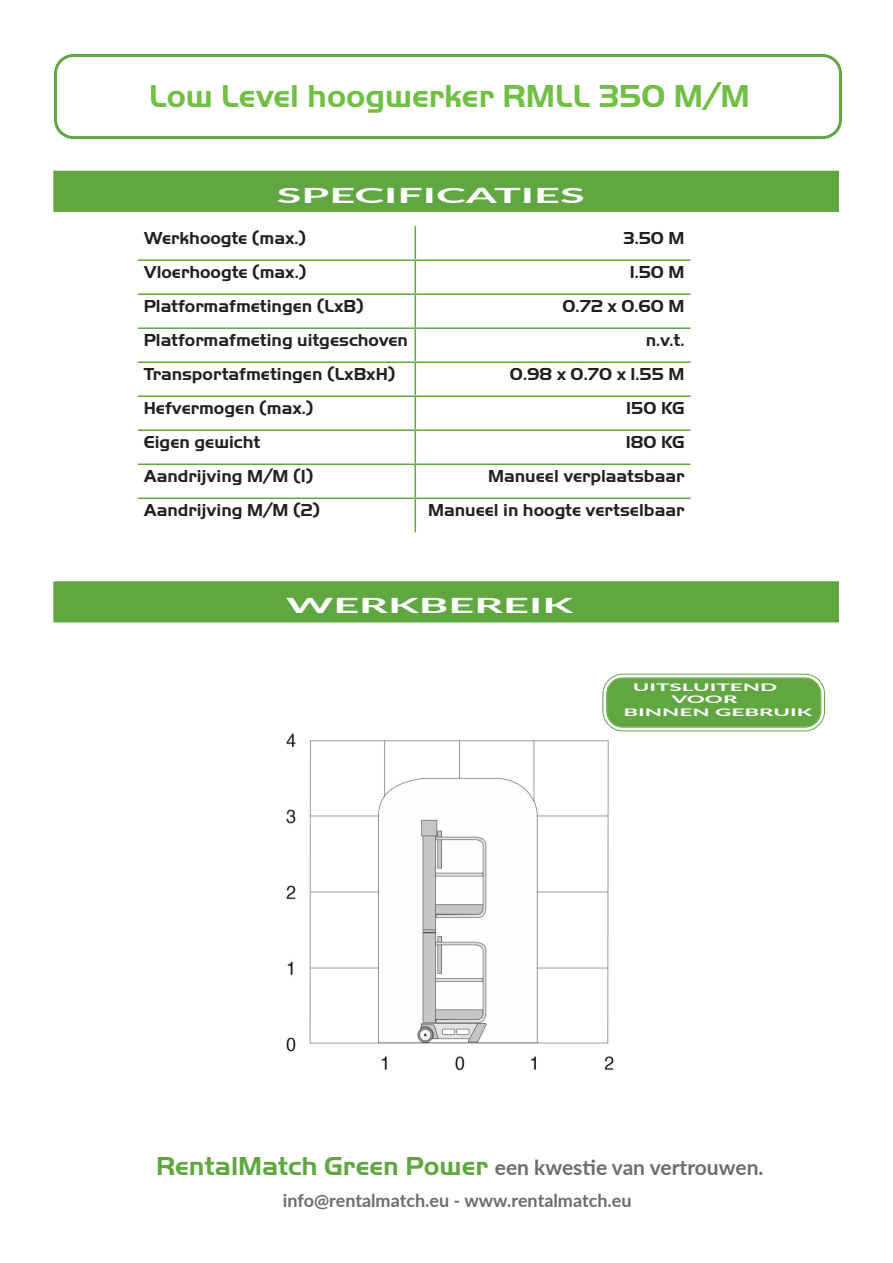
<style>
.page{position:relative;width:893px;height:1263px;background:#fff}
.page>*{position:absolute;margin:0;border:0;box-sizing:border-box;transform-origin:0 0}
.Pull_Text_-_Align_Le{font:700 33px "Handel Got D";color:#71bf44}
.Body_Text_-_Align_Le{font:700 21px "Lato";color:#6c6d70}
.t1{font:700 21px "Lato";color:#fff;scale:2.14 1}
.t2{font:700 18px "Handel Got D";color:#231f20}
.Body_Text_-_Align_Le-2{font:700 18px "Lato";color:#6c6d70}
.t3{font:700 10.5px "Lato";color:#fff;scale:2.14 1}
.s1{font-family:"Handel Got D";font-size:27px;color:#60a742}
</style>
<div class="page">
<div style="left:54px;top:54px;width:788px;height:85px;border:3px solid #60a742;border-radius:18px"></div>
<div style="left:53px;top:581px;width:786px;height:41px;background:#60a742;border:2px solid #60a742"></div>
<div style="left:53px;top:171px;width:786px;height:41px;background:#60a742"></div>
<svg style="left:138px;top:226px;width:552px;height:306px"></svg>
<hr style="left:415px;top:226px;width:1px;height:33px;background:#60a742">
<hr style="left:138px;top:259px;width:277px;height:2px;background:#60a742">
<hr style="left:415px;top:259px;width:275px;height:2px;background:#60a742">
<hr style="left:415px;top:261px;width:1px;height:32px;background:#60a742">
<hr style="left:138px;top:293px;width:277px;height:2px;background:#60a742">
<hr style="left:415px;top:293px;width:275px;height:2px;background:#60a742">
<hr style="left:415px;top:295px;width:1px;height:32px;background:#60a742">
<hr style="left:138px;top:327px;width:277px;height:2px;background:#60a742">
<hr style="left:415px;top:327px;width:275px;height:2px;background:#60a742">
<hr style="left:415px;top:329px;width:1px;height:32px;background:#60a742">
<hr style="left:138px;top:361px;width:277px;height:2px;background:#60a742">
<hr style="left:415px;top:361px;width:275px;height:2px;background:#60a742">
<hr style="left:415px;top:363px;width:1px;height:32px;background:#60a742">
<hr style="left:138px;top:395px;width:277px;height:2px;background:#60a742">
<hr style="left:415px;top:395px;width:275px;height:2px;background:#60a742">
<hr style="left:415px;top:397px;width:1px;height:32px;background:#60a742">
<hr style="left:138px;top:429px;width:277px;height:2px;background:#60a742">
<hr style="left:415px;top:429px;width:275px;height:2px;background:#60a742">
<hr style="left:415px;top:431px;width:1px;height:32px;background:#60a742">
<hr style="left:138px;top:463px;width:277px;height:2px;background:#60a742">
<hr style="left:415px;top:463px;width:275px;height:2px;background:#60a742">
<hr style="left:415px;top:465px;width:1px;height:32px;background:#60a742">
<hr style="left:138px;top:497px;width:277px;height:2px;background:#60a742">
<hr style="left:415px;top:497px;width:275px;height:2px;background:#60a742">
<hr style="left:415px;top:499px;width:1px;height:33px;background:#60a742">
<img style="left:286px;top:712px;width:347px;height:359px">
<div style="left:605px;top:676px;width:218px;height:53px;background:#60a742;border-radius:18px"></div>
<div style="left:603px;top:674px;width:222px;height:57px;border:4px solid #fff;border-radius:18px"></div>
<div style="left:603px;top:674px;width:222px;height:57px;border:1px solid #60a742;border-radius:20px"></div>
<div style="left:606px;top:677px;width:215px;height:50px;border:1px solid #60a742;border-radius:16px"></div>
<p class="Pull_Text_-_Align_Le" style="left:149px;top:77px;width:602px">Low Level hoogwerker RMLL 350 M/M</p>
<p class="t1" style="left:277px;top:179px;width:145px">SPECIFICATIES</p>
<p class="t2" style="left:144px;top:228px;width:164px">Werkhoogte (max.)</p>
<p class="t2" style="left:624px;top:228px;width:62px">3.50 M</p>
<p class="t2" style="left:144px;top:262px;width:164px">Vloerhoogte (max.)</p>
<p class="t2" style="left:630px;top:262px;width:56px">1.50 M</p>
<p class="t2" style="left:144px;top:296px;width:221px">Platformafmetingen (LxB)</p>
<p class="t2" style="left:563px;top:296px;width:123px">0.72 x 0.60 M</p>
<p class="t2" style="left:144px;top:330px;width:266px">Platformafmeting uitgeschoven</p>
<p class="t2" style="left:646px;top:330px;width:40px">n.v.t.</p>
<p class="t2" style="left:144px;top:364px;width:253px">Transportafmetingen (LxBxH)</p>
<p class="t2" style="left:510px;top:364px;width:176px">0.98 x 0.70 x 1.55 M</p>
<p class="t2" style="left:144px;top:398px;width:171px">Hefvermogen (max.)</p>
<p class="t2" style="left:626px;top:398px;width:60px">150 KG</p>
<p class="t2" style="left:144px;top:432px;width:118px">Eigen gewicht</p>
<p class="t2" style="left:626px;top:432px;width:60px">180 KG</p>
<p class="t2" style="left:144px;top:466px;width:171px">Aandrijving M/M (1)</p>
<p class="t2" style="left:488px;top:466px;width:198px">Manueel verplaatsbaar</p>
<p class="t2" style="left:144px;top:500px;width:178px">Aandrijving M/M (2)</p>
<p class="t2" style="left:428px;top:500px;width:258px">Manueel in hoogte vertselbaar</p>
<p class="t1" style="left:286px;top:590px;width:136px">WERKBEREIK</p>
<p class="t3" style="left:633px;top:679px;width:69px">UITSLUITEND</p>
<p class="t3" style="left:672px;top:692px;width:32px">VOOR</p>
<p class="t3" style="left:623px;top:704px;width:90px">BINNEN GEBRUIK</p>
<p class="Body_Text_-_Align_Le" style="left:156px;top:1152px;width:609px"><span class="s1">RentalMatch Green Power</span> een kwestie van vertrouwen.</p>
<p class="Body_Text_-_Align_Le-2" style="left:283px;top:1187px;width:350px">info@rentalmatch.eu - www.rentalmatch.eu</p>
</div>
